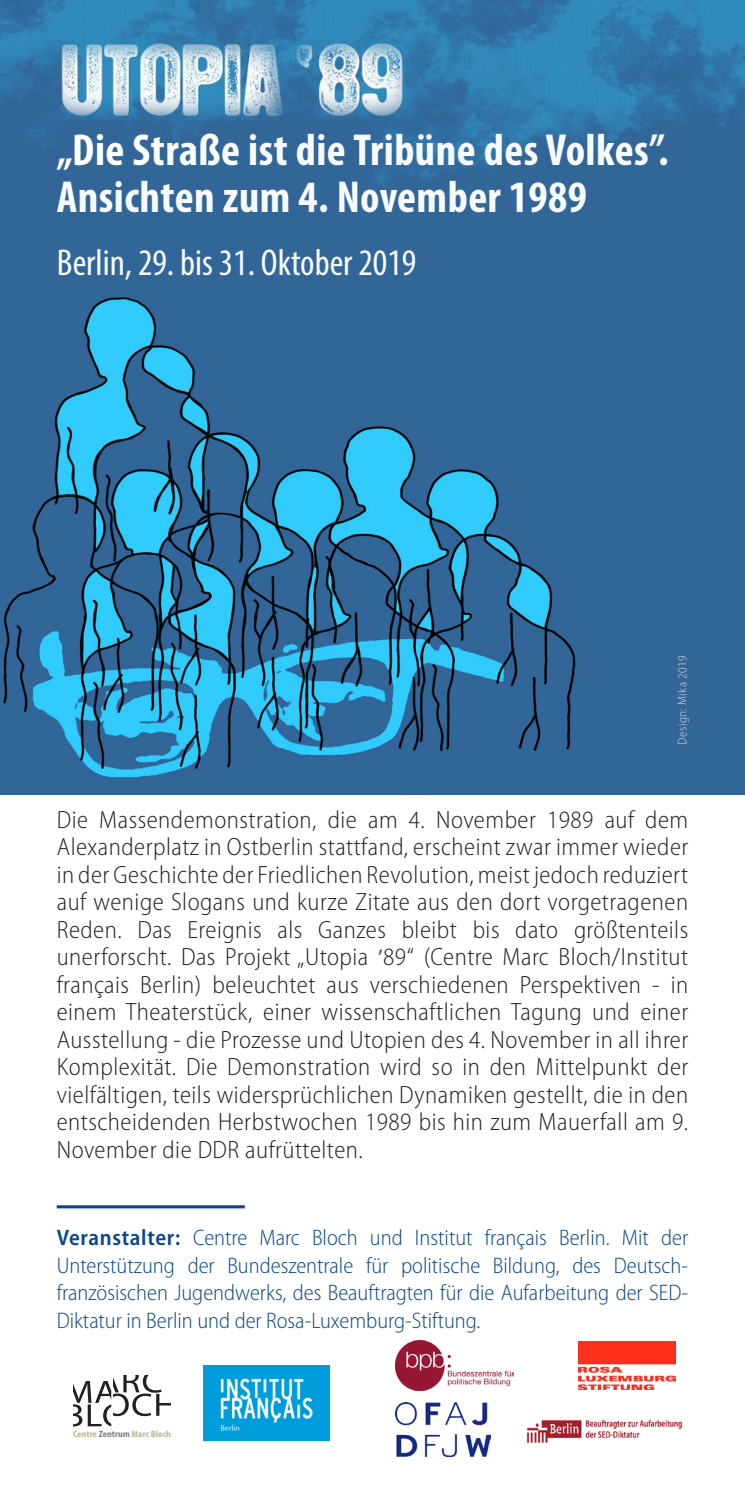
<style>
.page{position:relative;width:745px;height:1489px;background:#fff}
.page>*{position:absolute;margin:0;border:0;box-sizing:border-box;transform-origin:0 0}
.t1{font:700 condensed 45px/47.5px "Myriad Pro";letter-spacing:.01em;color:#f7fbfe}
.t2{font:condensed 37.5px "Myriad Pro";color:#f7fbfe}
.t3{font:300 semi-condensed 25px/27.5px "Myriad Pro";letter-spacing:.02em;color:#231f20;text-align:justify}
.t4{font:300 semi-condensed 22.5px/27.5px "Myriad Pro";color:#094594;text-align:justify}
.t5{font:300 semi-condensed 12.5px "Myriad Pro";letter-spacing:.03em;color:#dad9ce}
.t6{font:700 condensed 9.25px "Myriad Pro";color:#c3b49b;scale:1.14 1}
.s1{color:#fff}
.s2{font-weight:400;font-size:22.5px;color:#094594}
.s3{font-weight:600}
.s4{color:#808285}
</style>
<div class="page">
<svg style="left:73px;top:1375px;width:98px;height:51px"></svg>
<hr style="left:57px;top:1205px;width:187px;height:3px;background:#094594">
<img style="left:204px;top:1365px;width:126px;height:75px">
<img style="left:395px;top:1402px;width:95px;height:54px">
<img style="left:395px;top:1340px;width:118px;height:50px">
<img style="left:578px;top:1341px;width:97px;height:48px">
<img style="left:526px;top:1419px;width:157px;height:24px">
<img style="left:0;top:0;width:744px;height:794px">
<img style="left:294px;top:39px;width:126px;height:82px">
<img style="left:41px;top:39px;width:242px;height:82px">
<p class="t1" style="left:57px;top:125px;width:613px"><span class="s1">„Die St</span>raße ist die Tribüne des Volkes”.<br>Ansichten zum 4. November 1989</p>
<p class="t2" style="left:57px;top:240px;width:361px">Berlin, 29. bis 31. Oktober 2019</p>
<p class="t5" style="left:674px;top:744px;width:91px;rotate:-90deg">Design: Mika 2019</p>
<p class="t3" style="left:57px;top:805px;width:632px">Die Massendemonstration, die am 4. November 1989 auf dem Alexanderplatz in Ostberlin stattfand, erscheint zwar immer wieder in der Geschichte der Friedlichen Revolution, meist jedoch reduziert auf wenige Slogans und kurze Zitate aus den dort vorgetragenen Reden. Das Ereignis als Ganzes bleibt bis dato größtenteils unerforscht. Das Projekt „Utopia <span class="s2">’</span>89“ (Centre Marc Bloch/Institut français Berlin) beleuchtet aus verschiedenen Perspektiven - in einem Theaterstück, einer wissenschaftlichen Tagung und einer Ausstellung - die Prozesse und Utopien des 4. November in all ihrer Komplexität. Die Demonstration wird so in den Mittelpunkt der vielfältigen, teils widersprüchlichen Dynamiken gestellt, die in den entscheidenden Herbstwochen 1989 bis hin zum Mauerfall am 9.<br>November die DDR aufrüttelten.</p>
<p class="t4" style="left:57px;top:1223px;width:632px"><span class="s3">Veranstalter:</span> Centre Marc Bloch und Institut français Berlin. Mit der Unterstützung der Bundeszentrale für politische Bildung, des Deutsch&shy;französischen Jugendwerks, des Beauftragten für die Aufarbeitung der SED-Diktatur in Berlin und der Rosa-Luxemburg-Stiftung.</p>
<p class="t6" style="left:73px;top:1427px;width:87px">Centre <span class="s4">Zentrum</span>Marc Bloch</p>
</div>
